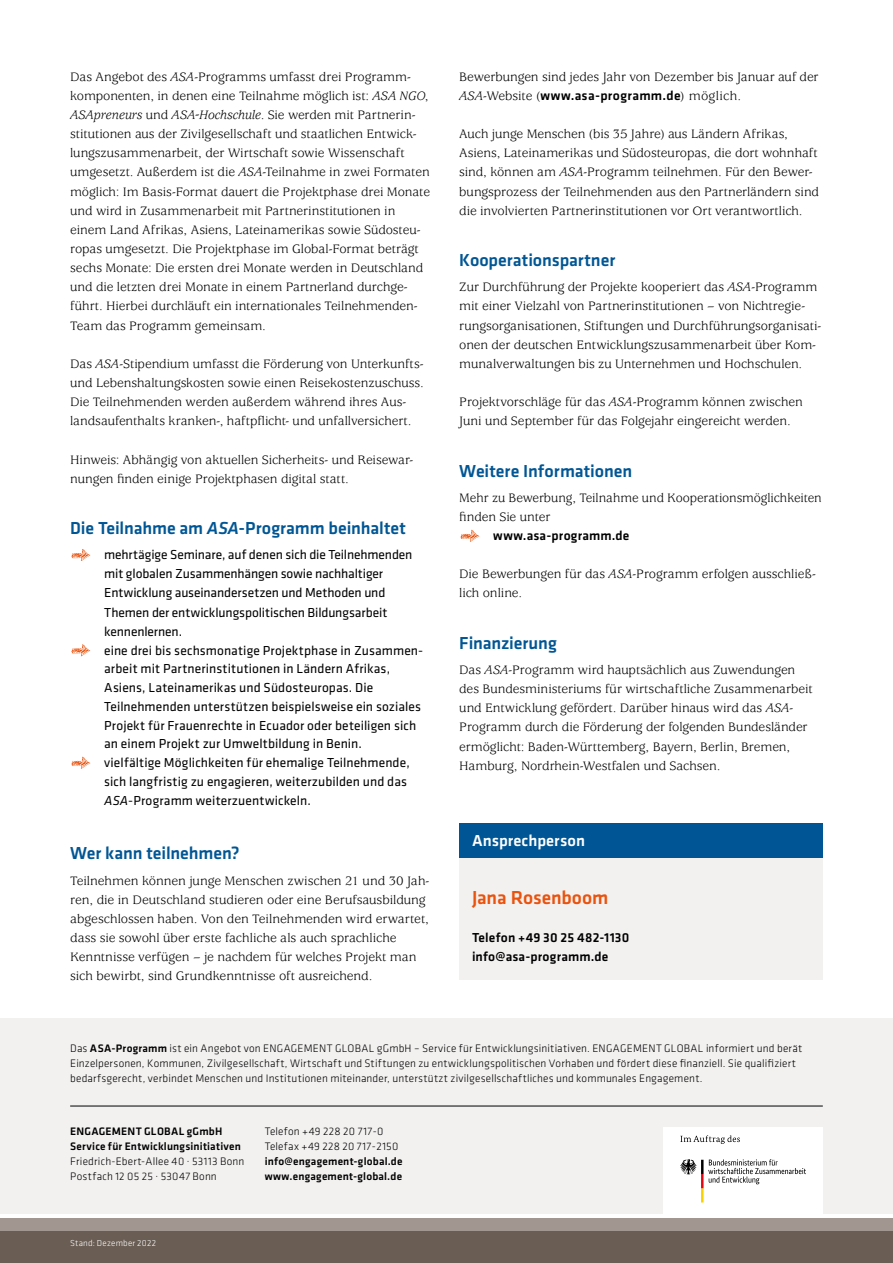
<style>
.page{position:relative;width:893px;height:1263px;background:#fff}
.page>*{position:absolute;margin:0;border:0;box-sizing:border-box;transform-origin:0 0}
.t1{font:500 19.5px "Klavika Basic";letter-spacing:-.005em;color:#e9530e}
.t2{font:500 18px "Klavika Basic";color:#005694}
.t3{font:500 16.5px "Klavika Basic";color:#fff}
.t4{font:13.5px/19.2px "Usherwood Std";letter-spacing:-.005em;color:#000}
.P_bulletpoint{font:13.5px/18.8px "Klavika Basic";letter-spacing:.005em;color:#000}
.P_bulletpoint-2{font:500 13.5px "Klavika Basic";letter-spacing:.01em;color:#000}
.P_Footer{font:300 11.25px/15px "Klavika Basic";letter-spacing:.015em;color:#000}
.P_Footer-2{font:500 11.25px/15px "Klavika Basic";letter-spacing:.02em;color:#000}
.P_BU{font:300 9px "Klavika Basic";letter-spacing:.025em;color:#fff}
.s1{font-style:italic}
.s2{font-family:"Klavika Basic";font-weight:500}
.s3{font-weight:500}
.s4{font-weight:300}
</style>
<div class="page">
<div style="left:0;top:1218px;width:893px;height:13px;background:#a19790"></div>
<div style="left:0;top:1231px;width:893px;height:32px;background:#6a5d54"></div>
<div style="left:0;top:1018px;width:893px;height:196px;background:#f3f1f0"></div>
<svg style="left:460px;top:530px;width:19px;height:12px"></svg>
<svg style="left:71px;top:549px;width:19px;height:12px"></svg>
<svg style="left:71px;top:644px;width:19px;height:12px"></svg>
<svg style="left:71px;top:757px;width:19px;height:12px"></svg>
<hr style="left:70px;top:1106px;width:753px;height:1px;background:#000">
<div style="left:459px;top:853px;width:364px;height:127px;background:#f3f1f0"></div>
<div style="left:459px;top:824px;width:364px;height:34px;background:#005694"></div>
<div style="left:663px;top:1127px;width:160px;height:89px;background:#fff"></div>
<svg style="left:680px;top:1159px;width:126px;height:43px"></svg>
<svg style="left:680px;top:1135px;width:60px;height:9px"></svg>
<p class="t4" style="left:70px;top:67px;width:361px">Das Angebot des <span class="s1">ASA</span>-Programms umfasst drei Programm&shy;komponenten, in denen eine Teilnahme möglich ist: <span class="s1">ASA NGO</span>, <span class="s1">ASApreneurs</span> und <span class="s1">ASA-Hochschule</span>. Sie werden mit Partnerin&shy;stitutionen aus der Zivilgesellschaft und staatlichen Entwick&shy;lungszusammenarbeit, der Wirtschaft sowie Wissenschaft umgesetzt. Außerdem ist die <span class="s1">ASA</span>-Teilnahme in zwei Formaten möglich: Im Basis-Format dauert die Projektphase drei Monate und wird in Zusammenarbeit mit Partnerinstitutionen in einem Land Afrikas, Asiens, Lateinamerikas sowie Südosteu&shy;ropas umgesetzt. Die Projektphase im Global-Format beträgt sechs Monate: Die ersten drei Monate werden in Deutschland und die letzten drei Monate in einem Partnerland durchge&shy;führt. Hierbei durchläuft ein internationales Teilnehmenden-Team das Programm gemeinsam.</p>
<p class="t4" style="left:70px;top:354px;width:355px">Das <span class="s1">ASA</span>-Stipendium umfasst die Förderung von Unterkunfts&shy;und Lebenshaltungskosten sowie einen Reisekostenzuschuss.<br>Die Teilnehmenden werden außerdem während ihres Aus&shy;landsaufenthalts kranken-, haftpflicht- und unfallversichert.</p>
<p class="t4" style="left:70px;top:450px;width:344px">Hinweis: Abhängig von aktuellen Sicherheits- und Reisewar&shy;nungen finden einige Projektphasen digital statt.</p>
<p class="t2" style="left:70px;top:516px;width:337px">Die Teilnahme am <span class="s1">ASA</span>-Programm beinhaltet</p>
<p class="P_bulletpoint" style="left:104px;top:545px;width:310px;line-height:19.2px">mehrtägige Seminare, auf denen sich die Teilnehmenden mit globalen Zusammenhängen sowie nachhaltiger Entwicklung auseinandersetzen und Methoden und Themen der entwicklungspolitischen Bildungsarbeit kennenlernen.</p>
<p class="P_bulletpoint" style="left:104px;top:640px;width:321px">eine drei bis sechsmonatige Projektphase in Zusammen-</p>
<p class="P_bulletpoint" style="left:104px;top:659px;width:318px">arbeit mit Partnerinstitutionen in Ländern Afrikas, Asiens, Lateinamerikas und Südosteuropas. Die Teilnehmenden unterstützen beispielsweise ein soziales Projekt für Frauenrechte in Ecuador oder beteiligen sich an einem Projekt zur Umweltbildung in Benin.</p>
<p class="P_bulletpoint" style="left:104px;top:753px;width:307px">vielfältige Möglichkeiten für ehemalige Teilnehmende, sich langfristig zu engagieren, weiterzubilden und das<br><span class="s1">ASA</span>-Programm weiterzuentwickeln.</p>
<p class="t2" style="left:70px;top:841px;width:171px">Wer kann teilnehmen?</p>
<p class="t4" style="left:70px;top:871px;width:361px">Teilnehmen können junge Menschen zwischen 21 und 30 Jah&shy;ren, die in Deutschland studieren oder eine Berufsausbildung abgeschlossen haben. Von den Teilnehmenden wird erwartet, dass sie sowohl über erste fachliche als auch sprachliche Kenntnisse verfügen – je nachdem für welches Projekt man sich bewirbt, sind Grundkenntnisse oft ausreichend.</p>
<p class="t4" style="left:459px;top:67px;width:361px">Bewerbungen sind jedes Jahr von Dezember bis Januar auf der<br><span class="s1">ASA</span>-Website (<span class="s2">www.asa-programm.de</span>) möglich.</p>
<p class="t4" style="left:459px;top:125px;width:361px">Auch junge Menschen (bis 35 Jahre) aus Ländern Afrikas, Asiens, Lateinamerikas und Südosteuropas, die dort wohnhaft sind, können am <span class="s1">ASA</span>-Programm teilnehmen. Für den Bewer&shy;bungsprozess der Teilnehmenden aus den Partnerländern sind die involvierten Partnerinstitutionen vor Ort verantwortlich.</p>
<p class="t2" style="left:459px;top:248px;width:158px">Kooperationspartner</p>
<p class="t4" style="left:459px;top:278px;width:363px">Zur Durchführung der Projekte kooperiert das <span class="s1">ASA</span>-Programm mit einer Vielzahl von Partnerinstitutionen – von Nichtregie&shy;rungsorganisationen, Stiftungen und Durchführungsorganisati&shy;onen der deutschen Entwicklungszusammenarbeit über Kom&shy;munalverwaltungen bis zu Unternehmen und Hochschulen.</p>
<p class="t4" style="left:459px;top:393px;width:345px">Projektvorschläge für das <span class="s1">ASA</span>-Programm können zwischen<br>Juni und September für das Folgejahr eingereicht werden.</p>
<p class="t2" style="left:459px;top:458px;width:175px">Weitere Informationen</p>
<p class="t4" style="left:459px;top:488px;width:364px">Mehr zu Bewerbung, Teilnahme und Kooperationsmöglichkeiten finden Sie unter</p>
<p class="P_bulletpoint-2" style="left:493px;top:526px;width:138px">www.asa-programm.de</p>
<p class="t4" style="left:459px;top:565px;width:358px">Die Bewerbungen für das <span class="s1">ASA</span>-Programm erfolgen ausschließ&shy;lich online.</p>
<p class="t2" style="left:459px;top:631px;width:99px">Finanzierung</p>
<p class="t4" style="left:459px;top:661px;width:355px">Das <span class="s1">ASA</span>-Programm wird hauptsächlich aus Zuwendungen des Bundesministeriums für wirtschaftliche Zusammenarbeit und Entwicklung gefördert. Darüber hinaus wird das <span class="s1">ASA</span>-Programm durch die Förderung der folgenden Bundesländer ermöglicht: Baden-Württemberg, Bayern, Berlin, Bremen, Hamburg, Nordrhein-Westfalen und Sachsen.</p>
<p class="t3" style="left:472px;top:830px;width:114px">Ansprechperson</p>
<p class="t1" style="left:472px;top:884px;width:138px">Jana Rosenboom</p>
<p class="P_bulletpoint-2" style="left:472px;top:928px;width:159px">Telefon +49 30 25 482-1130</p>
<p class="P_bulletpoint-2" style="left:472px;top:947px;width:138px">info@asa-programm.de</p>
<p class="P_Footer" style="left:70px;top:1041px;width:734px">Das <span class="s3">ASA-Programm</span> ist ein Angebot von ENGAGEMENT GLOBAL gGmbH – Service für Entwicklungsinitiativen. ENGAGEMENT GLOBAL informiert und berät<br>Einzelpersonen, Kommunen, Zivilgesellschaft, Wirtschaft und Stiftungen zu entwicklungspolitischen Vorhaben und fördert diese finanziell. Sie qualifiziert bedarfsgerecht, verbindet Menschen und Institutionen miteinander, unterstützt zivilgesellschaftliches und kommunales Engagement.</p>
<p class="P_Footer-2" style="left:70px;top:1124px;width:154px">ENGAGEMENT GLOBAL gGmbH</p>
<p class="P_Footer-2" style="left:70px;top:1139px;width:176px">Service für Entwicklungsinitiativen<br><span class="s4">Friedrich-Ebert-Allee 40 · 53113 Bonn</span></p>
<p class="P_Footer" style="left:70px;top:1169px;width:148px">Postfach 12 05 25 · 53047 Bonn</p>
<p class="P_Footer" style="left:265px;top:1124px;width:120px">Telefon +49 228 20 717-0</p>
<p class="P_Footer" style="left:265px;top:1139px;width:135px">Telefax +49 228 20 717-2150</p>
<p class="P_Footer-2" style="left:265px;top:1154px;width:139px">info@engagement-global.de</p>
<p class="P_Footer-2" style="left:265px;top:1169px;width:139px">www.engagement-global.de</p>
<p class="P_BU" style="left:70px;top:1238px;width:88px">Stand: Dezember 2022</p>
</div>
